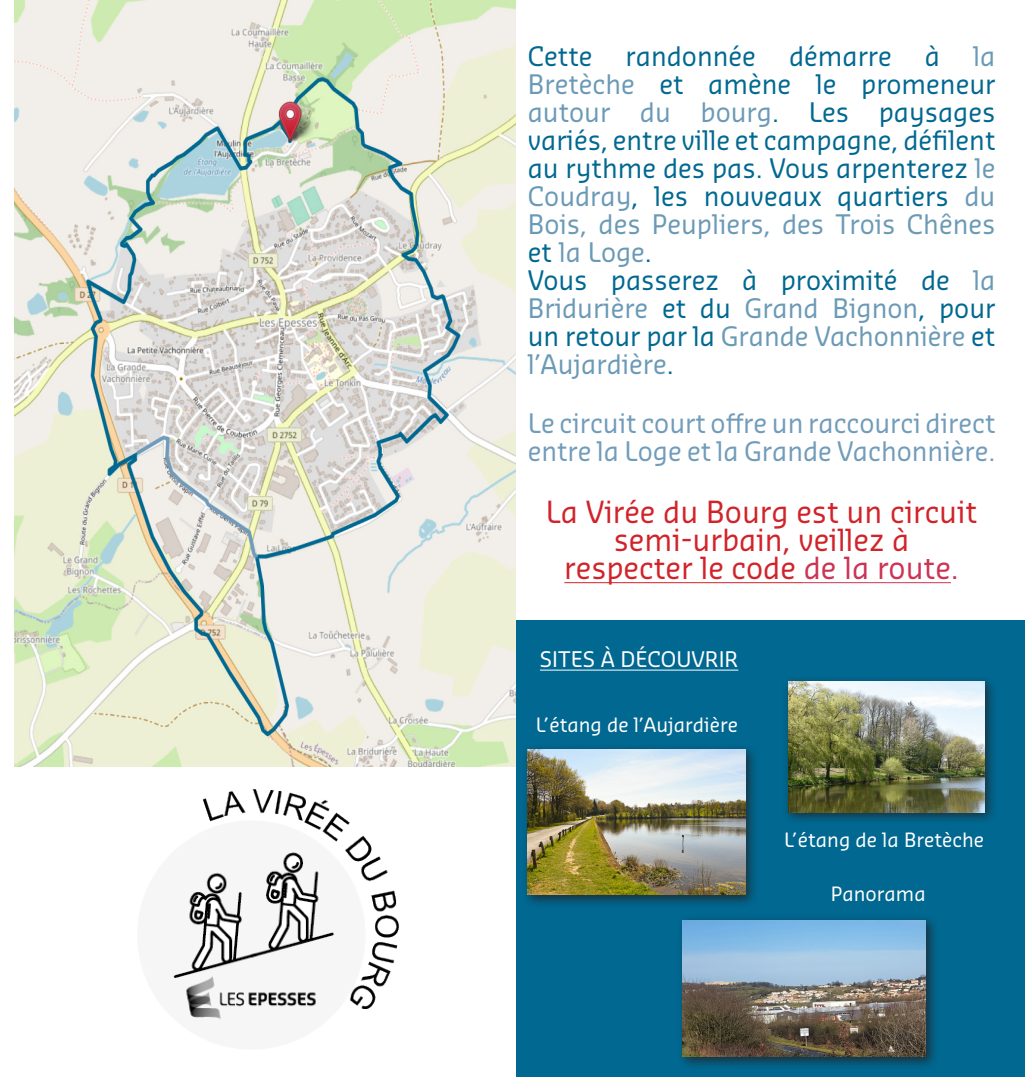
<style>
.page{position:relative;width:1032px;height:1092px;background:#fff}
.page>*{position:absolute;margin:0;border:0;box-sizing:border-box;transform-origin:0 0}
.t1{font:29.75px "Sansa Pro";color:#d1232a}
.t2{font:26.25px/28px "Sansa Pro";color:#006891}
.t3{font:26.25px "Sansa Pro";color:#6b9ab6}
.t4{font:26.25px/28px "Sansa Pro";color:#719cba}
.t5{font:21px "Sansa Pro";color:#fff}
.t6{font:19.25px "Sansa Pro";color:#fff}
.s1{color:#6b9ab6}
.s2{color:#006891}
.s3{color:#cc3354}
</style>
<div class="page">
<div style="left:516px;top:620px;width:508px;height:456px;background:#006891"></div>
<img style="left:15px;top:0;width:501px;height:766px">
<hr style="left:564px;top:582px;width:240px;height:1px;background:#d1232a">
<hr style="left:804px;top:582px;width:147px;height:1px;background:#cc3354">
<hr style="left:540px;top:669px;width:198px;height:1px;background:#fff">
<div style="left:522px;top:742px;width:236px;height:165px;background:#231f20;opacity:.75"></div>
<img style="left:528px;top:749px;width:218px;height:145px">
<div style="left:782px;top:675px;width:215px;height:150px;background:#231f20;opacity:.75"></div>
<img style="left:788px;top:681px;width:196px;height:131px">
<div style="left:676px;top:913px;width:262px;height:156px;background:#231f20;opacity:.75"></div>
<img style="left:682px;top:920px;width:244px;height:136px">
<img style="left:173px;top:789px;width:226px;height:231px">
<p class="t2" style="left:528px;top:41px;width:66px">Cette</p>
<p class="t2" style="left:625px;top:41px;width:132px">randonnée</p>
<p class="t2" style="left:789px;top:41px;width:104px">démarre</p>
<p class="t2" style="left:925px;top:41px;width:17px">à</p>
<p class="t3" style="left:973px;top:39px;width:24px">la</p>
<p class="t2" style="left:528px;top:69px;width:469px"><span class="s1">Bretèche</span> et amène le promeneur</p>
<p class="t3" style="left:528px;top:95px;width:469px">autour du bourg<span class="s2">. Les paysages</span></p>
<p class="t2" style="left:528px;top:125px;width:469px">variés, entre ville et campagne, défilent au rythme des pas. Vous arpenterez <span class="s1">le</span></p>
<p class="t2" style="left:528px;top:181px;width:469px"><span class="s1">Coudray</span>, les nouveaux quartiers <span class="s1">du</span></p>
<p class="t3" style="left:528px;top:207px;width:469px">Bois, des Peupliers, des Trois Chênes</p>
<p class="t3" style="left:528px;top:235px;width:126px"><span class="s2">et</span> la Loge<span class="s2">.</span></p>
<p class="t2" style="left:528px;top:265px;width:469px">Vous passerez à proximité de <span class="s1">la</span></p>
<p class="t3" style="left:528px;top:291px;width:469px">Bridurière <span class="s2">et du</span> Grand Bignon<span class="s2">, pour</span></p>
<p class="t3" style="left:528px;top:319px;width:469px"><span class="s2">un retour par la</span> Grande Vachonnière <span class="s2">et</span></p>
<p class="t3" style="left:528px;top:347px;width:148px">l’Aujardière<span class="s2">.</span></p>
<p class="t4" style="left:528px;top:408px;width:469px">Le circuit court offre un raccourci direct entre la Loge et la Grande Vachonnière.</p>
<p class="t1" style="left:546px;top:492px;width:433px">La Virée du Bourg est un circuit</p>
<p class="t1" style="left:614px;top:520px;width:297px">semi-urbain, veillez à</p>
<p class="t1" style="left:564px;top:548px;width:396px">respecter le code <span class="s3">de la route.</span></p>
<p class="t5" style="left:540px;top:645px;width:200px">SITES À DÉCOUVRIR</p>
<p class="t6" style="left:536px;top:712px;width:204px">L’étang de l’Aujardière</p>
<p class="t6" style="left:784px;top:826px;width:201px">L’étang de la Bretèche</p>
<p class="t6" style="left:831px;top:881px;width:96px">Panorama</p>
</div>
